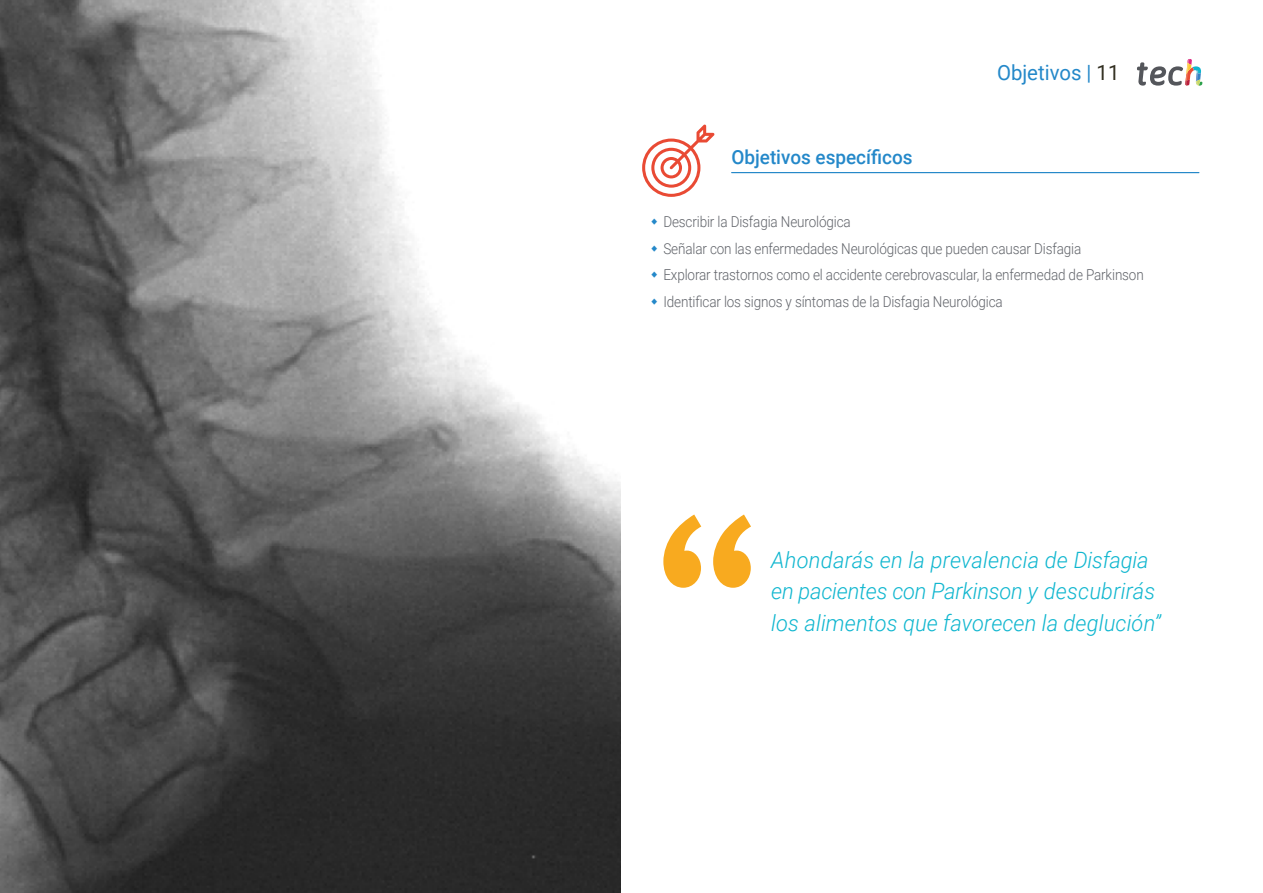
<style>
.page{position:relative;width:1263px;height:893px;background:#fff}
.page>*{position:absolute;margin:0;border:0;box-sizing:border-box;transform-origin:0 0}
.t1{font:italic 300 22.5px/31.5px "Roboto";letter-spacing:.005em;color:#0fb6cf}
.t2{font:21px "Roboto";color:#2488c9}
.t3{font:500 19.5px "Roboto";color:#2488c9}
.t4{font:300 15px/26.7px "Roboto";letter-spacing:-.01em;color:#61646a;scale:.9 1}
.s1{color:#312e20}
</style>
<div class="page">
<img style="left:0;top:0;width:621px;height:893px">
<svg style="left:1137px;top:59px;width:65px;height:27px"></svg>
<svg style="left:663px;top:514px;width:88px;height:74px"></svg>
<svg style="left:642px;top:124px;width:72px;height:73px"></svg>
<hr style="left:731px;top:172px;width:468px;height:1px;background:#2488c9">
<h3 class="t3" style="left:731px;top:144px;width:183px">Objetivos específicos</h3>
<h2 class="t2" style="left:997px;top:57px;width:124px">Objetivos | <span class="s1">11</span></h2>
<p class="t4" style="left:663px;top:208px;width:535px">Describir la Disfagia Neurológica<br>Señalar con las enfermedades Neurológicas que pueden causar Disfagia<br>Explorar trastornos como el accidente cerebrovascular, la enfermedad de Parkinson Identificar los signos y síntomas de la Disfagia Neurológica</p>
<h1 class="t1" style="left:771px;top:543px;width:391px">Ahondarás en la prevalencia de Disfagia en pacientes con Parkinson y descubrirás los alimentos que favorecen la deglución”</h1>
</div>
